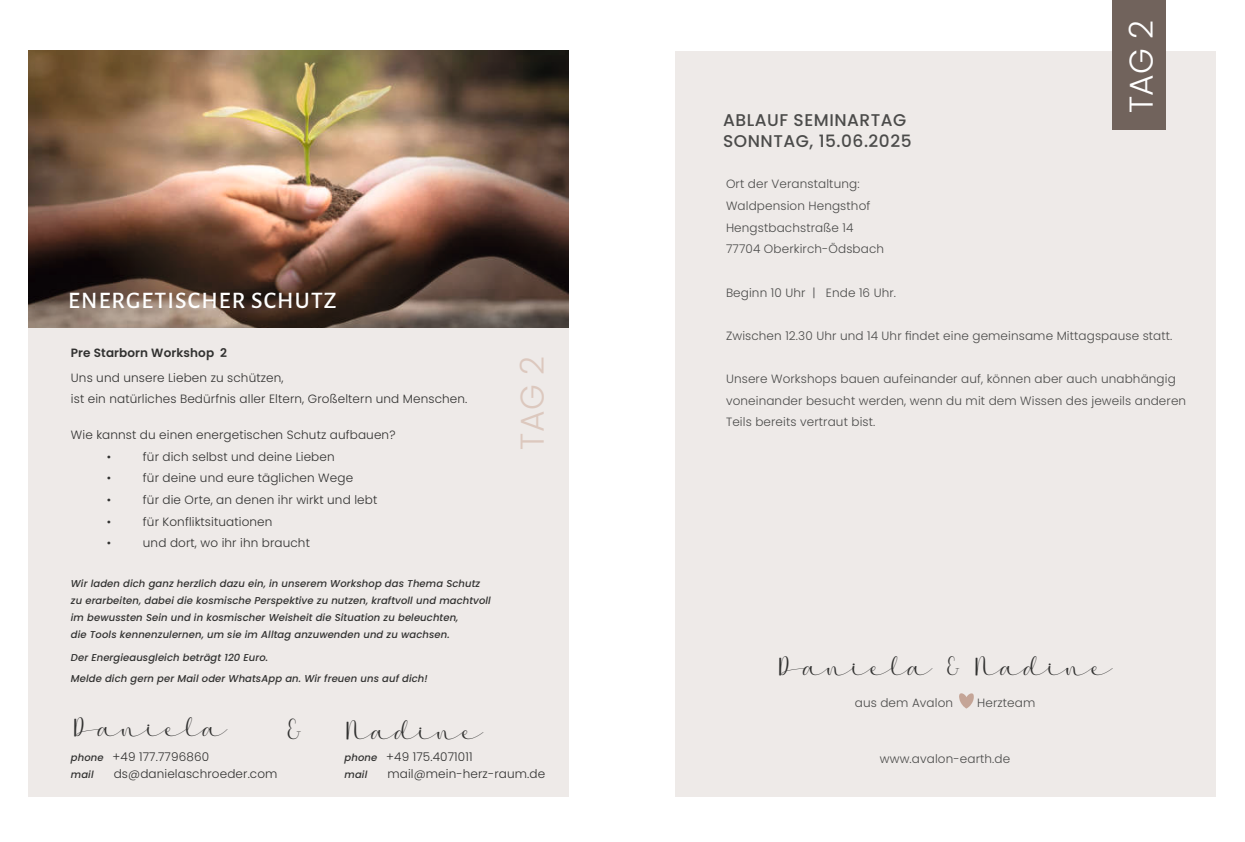
<style>
.page{position:relative;width:1245px;height:842px;background:#fff}
.page>*{position:absolute;margin:0;border:0;box-sizing:border-box;transform-origin:0 0}
.t1{font:300 33px "Poppins";color:#fff}
.t2{font:300 33px "Poppins";color:#dcc8be}
.t3{font:26.7px "Adelicia";color:#313130}
.t4{font:24.5px "Adelicia";letter-spacing:.01em;color:#313130}
.t5{font:500 23.8px "Alegreya Sans";letter-spacing:.05em;color:#fff}
.t6{font:500 17px "Poppins";letter-spacing:.03em;color:#4b4b4a}
.t7{font:300 12px/21.6px "Poppins";letter-spacing:.01em;color:#313130}
.t8{font:300 12px/21.6px "Poppins";letter-spacing:.01em;color:#4b4b4a}
.t9{font:600 12px "Poppins";letter-spacing:.01em;color:#313130}
.t10{font:italic 500 10px/17px "Poppins";letter-spacing:.01em;color:#313130}
.s1{font-weight:500;font-style:italic;font-size:10px}
</style>
<div class="page">
<div style="left:28px;top:274px;width:540px;height:523px;background:#eeeae8"></div>
<div style="left:675px;top:51px;width:540px;height:746px;background:#eeeae8"></div>
<img style="left:28px;top:50px;width:541px;height:277px">
<div style="left:1111px;top:0;width:54px;height:130px;background:#71635c"></div>
<svg style="left:959px;top:693px;width:15px;height:16px"></svg>
<p class="t5" style="left:68px;top:284px;width:270px">ENERGETISCHER SCHUTZ</p>
<p class="t9" style="left:71px;top:345px;width:158px">Pre Starborn Workshop 2</p>
<p class="t7" style="left:71px;top:367px;width:398px">Uns und unsere Lieben zu schützen,<br>ist ein natürliches Bedürfnis aller Eltern, Großeltern und Menschen.</p>
<p class="t7" style="left:71px;top:424px;width:326px">Wie kannst du einen energetischen Schutz aufbauen?</p>
<p class="t7" style="left:107px;top:446px;width:6px">•</p>
<p class="t7" style="left:143px;top:446px;width:193px">für dich selbst und deine Lieben</p>
<p class="t7" style="left:107px;top:467px;width:6px">•</p>
<p class="t7" style="left:143px;top:467px;width:212px">für deine und eure täglichen Wege</p>
<p class="t7" style="left:107px;top:489px;width:6px">•</p>
<p class="t7" style="left:143px;top:489px;width:236px">für die Orte, an denen ihr wirkt und lebt</p>
<p class="t7" style="left:107px;top:511px;width:6px">•</p>
<p class="t7" style="left:143px;top:511px;width:131px">für Konfliktsituationen</p>
<p class="t7" style="left:107px;top:532px;width:6px">•</p>
<p class="t7" style="left:143px;top:532px;width:168px">und dort, wo ihr ihn braucht</p>
<p class="t10" style="left:71px;top:575px;width:421px">Wir laden dich ganz herzlich dazu ein, in unserem Workshop das Thema Schutz zu erarbeiten, dabei die kosmische Perspektive zu nutzen, kraftvoll und machtvoll im bewussten Sein und in kosmischer Weisheit die Situation zu beleuchten,<br>die Tools kennenzulernen, um sie im Alltag anzuwenden und zu wachsen.</p>
<p class="t10" style="left:71px;top:646px;width:358px;line-height:21.6px">Der Energieausgleich beträgt 120 Euro.<br>Melde dich gern per Mail oder WhatsApp an. Wir freuen uns auf dich!</p>
<p class="t4" style="left:73px;top:717px;width:155px">Daniela</p>
<p class="t3" style="left:286px;top:718px;width:17px">&amp;</p>
<p class="t4" style="left:345px;top:720px;width:139px">Nadine</p>
<p class="t2" style="left:513px;top:450px;width:95px;rotate:-90deg">TAG 2</p>
<p class="t7" style="left:71px;top:746px;width:140px"><span class="s1">phone</span> +49 177.7796860</p>
<p class="t10" style="left:71px;top:766px;width:24px">mail</p>
<p class="t7" style="left:114px;top:763px;width:165px">ds@danielaschroeder.com</p>
<p class="t7" style="left:344px;top:746px;width:129px"><span class="s1">phone</span> +49 175.4071011</p>
<p class="t10" style="left:344px;top:766px;width:24px">mail</p>
<p class="t7" style="left:387px;top:763px;width:159px">mail@mein-herz-raum.de</p>
<p class="t6" style="left:723px;top:110px;width:185px">ABLAUF SEMINARTAG</p>
<p class="t6" style="left:723px;top:131px;width:190px">SONNTAG, 15.06.2025</p>
<p class="t8" style="left:726px;top:173px;width:135px">Ort der Veranstaltung:</p>
<p class="t8" style="left:726px;top:195px;width:146px">Waldpension Hengsthof</p>
<p class="t8" style="left:726px;top:217px;width:129px">Hengstbachstraße 14</p>
<p class="t8" style="left:726px;top:238px;width:160px">77704 Oberkirch-Ödsbach</p>
<p class="t1" style="left:1122px;top:113px;width:95px;rotate:-90deg">TAG 2</p>
<p class="t8" style="left:726px;top:282px;width:172px">Beginn 10 Uhr | Ende 16 Uhr.</p>
<p class="t8" style="left:726px;top:325px;width:448px">Zwischen 12.30 Uhr und 14 Uhr findet eine gemeinsame Mittagspause statt.</p>
<p class="t8" style="left:726px;top:368px;width:461px">Unsere Workshops bauen aufeinander auf, können aber auch unabhängig voneinander besucht werden, wenn du mit dem Wissen des jeweils anderen<br>Teils bereits vertraut bist.</p>
<p class="t4" style="left:778px;top:656px;width:335px">Daniela &amp; Nadine</p>
<p class="t8" style="left:854px;top:692px;width:100px">aus dem Avalon</p>
<p class="t8" style="left:977px;top:692px;width:60px">Herzteam</p>
<p class="t8" style="left:880px;top:748px;width:132px">www.avalon-earth.de</p>
</div>
